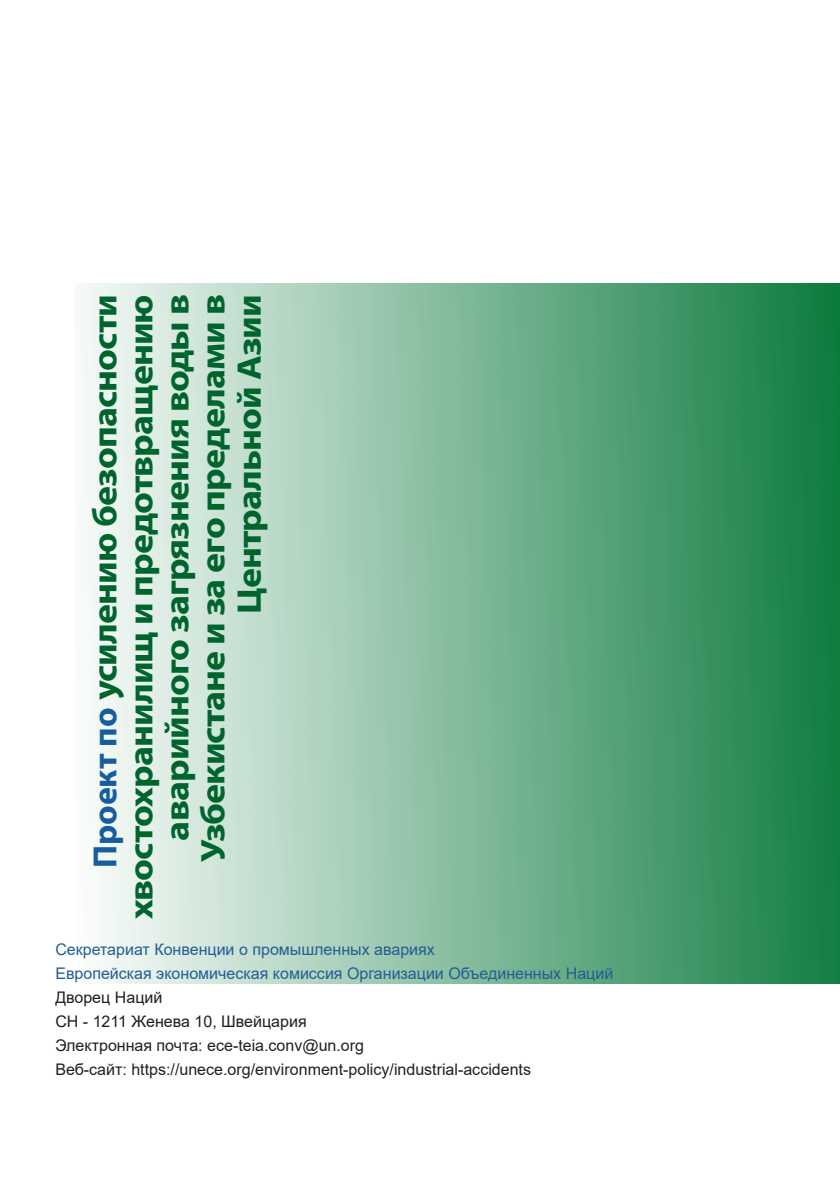
<style>
.page{position:relative;width:840px;height:1191px;background:#fff}
.page>*{position:absolute;margin:0;border:0;box-sizing:border-box;transform-origin:0 0}
.Heading{font:700 34.2px/36px "Myriad Pro";letter-spacing:-.025em;color:#00642d;text-align:right;scale:1.11 1}
.t1{font:16px/24px "Arial";color:#231f20}
.t2{font:16px "Arial";color:#235e94}
.s1{font-size:33.6px;color:#175d9e}
</style>
<div class="page">
<div style="left:75px;top:283px;width:764px;height:701px;background:linear-gradient(to right,#f9fcfa,#107c40)"></div>
<p class="Heading" style="left:86px;top:919px;width:565px;rotate:-90deg"><span class="s1">Проект по</span> усилению безопасности хвостохранилищ и предотвращению аварийного загрязнения воды в<br>Узбекистане и за его пределами в<br>Центральной Азии</p>
<p class="t2" style="left:55px;top:938px;width:381px">Секретариат Конвенции о промышленных авариях</p>
<p class="t2" style="left:55px;top:962px;width:559px">Европейская экономическая комиссия Организации Объединенных Наций</p>
<p class="t1" style="left:55px;top:985px;width:477px">Дворец Наций<br>CH - 1211 Женева 10, Швейцария<br>Электронная почта: ece-teia.conv@un.org<br>Веб-сайт: https://unece.org/environment-policy/industrial-accidents</p>
</div>
